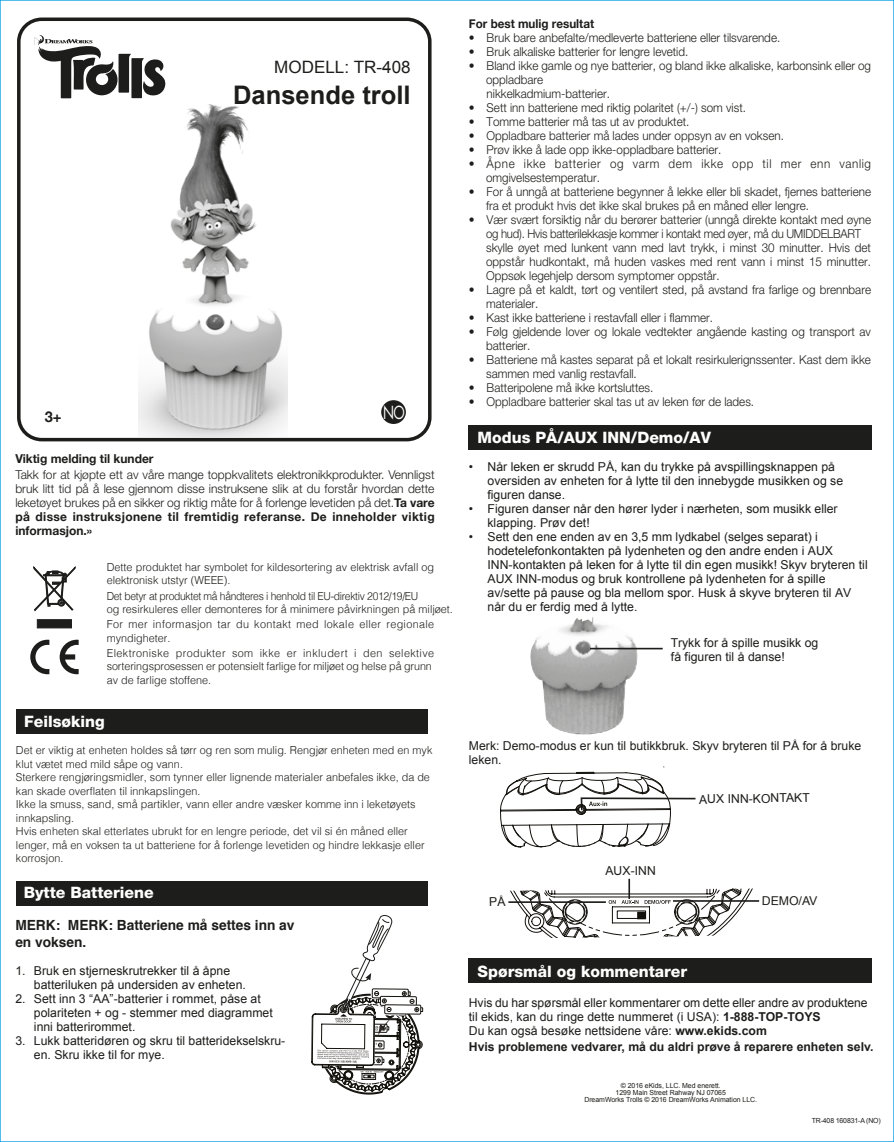
<style>
.page{position:relative;width:894px;height:1142px;background:#fff}
.page>*{position:absolute;margin:0;border:0;box-sizing:border-box;transform-origin:0 0}
.t1{font:700 25.55px "Arial";color:#1d1d1b}
.t2{font:17.5px "Futura";color:#fff;scale:.75 1}
.t3{font:16.97px "Arial";color:#1d1d1b}
.t4{font:800 15.75px "Helvetica Neue";color:#fff}
.t5{font:700 14.88px "Helvetica Neue";color:#1d1d1b}
.t6{font:700 14px/17.5px "Helvetica";color:#1d1d1b}
.t7{font:300 12.25px/14px "Helvetica Neue";color:#1d1d1b;scale:.95 1}
.t8{font:12.25px/14px "Arial";color:#1d1d1b}
.t9{font:300 12.25px/14px "Helvetica Neue";color:#1d1d1b;text-align:justify}
.t10{font:300 12.25px/14px "Helvetica Neue";letter-spacing:.05em;color:#1d1d1b;scale:.95 1}
.t11{font:700 12.25px "Arial";color:#1d1d1b}
.t12{font:700 12.25px "Helvetica Neue";color:#1d1d1b}
.t13{font:700 12.25px "Helvetica Neue";color:#1d1d1b;scale:.95 1}
.t14{font:300 11.03px/13.5px "Helvetica";color:#1d1d1b}
.t15{font:300 11.03px/13.5px "Helvetica";color:#1d1d1b;scale:.94 1}
.t16{font:300 11.03px/13.5px "Helvetica";letter-spacing:.03em;color:#1d1d1b}
.t17{font:7px/7px "Arial";letter-spacing:-.005em;color:#1d1d1b;text-align:center}
.s1{font-weight:700}
</style>
<div class="page">
<div style="left:381px;top:400px;width:25px;height:24px;background:#1d1d1b;border-radius:50%"></div>
<div style="left:16px;top:709px;width:411px;height:24px;background:#1d1d1b"></div>
<img style="left:138px;top:104px;width:149px;height:332px">
<div style="left:16px;top:880px;width:411px;height:25px;background:#1d1d1b"></div>
<div style="left:469px;top:425px;width:402px;height:24px;background:#1d1d1b"></div>
<div style="left:469px;top:958px;width:402px;height:24px;background:#1d1d1b"></div>
<div style="left:17px;top:18px;width:414px;height:423px;border:4px solid #1d1d1b;border-radius:23px"></div>
<svg style="left:34px;top:35px;width:132px;height:63px"></svg>
<div style="left:37px;top:619px;width:35px;height:9px;background:#1d1d1b;border:1px solid #1d1d1b"></div>
<svg style="left:33px;top:566px;width:42px;height:45px"></svg>
<svg style="left:60px;top:639px;width:19px;height:35px"></svg>
<svg style="left:30px;top:639px;width:19px;height:35px"></svg>
<svg style="left:311px;top:915px;width:112px;height:179px"></svg>
<img style="left:530px;top:617px;width:108px;height:117px">
<svg style="left:500px;top:766px;width:196px;height:81px"></svg>
<hr style="left:590px;top:647px;width:72px;height:2px;background:#1d1d1b">
<hr style="left:628px;top:878px;width:2px;height:20px;background:#1d1d1b">
<svg style="left:508px;top:888px;width:252px;height:50px"></svg>
<h3 class="t3" style="left:274px;top:56px;width:138px">MODELL: TR-408</h3>
<p class="t5" style="left:45px;top:405px;width:18px">3+</p>
<h1 class="t1" style="left:233px;top:78px;width:179px">Dansende troll</h1>
<h2 class="t2" style="left:383px;top:401px;width:30px">NO</h2>
<p class="t12" style="left:15px;top:449px;width:140px">Viktig melding til kunder</p>
<p class="t9" style="left:15px;top:467px;width:421px">Takk for at kjøpte ett av våre mange toppkvalitets elektronikkprodukter. Vennligst bruk litt tid på å lese gjennom disse instruksene slik at du forstår hvordan dette leketøyet brukes på en sikker og riktig måte for å forlenge levetiden på det.<span class="s1">Ta vare på disse instruksjonene til fremtidig referanse. De inneholder viktig informasjon.»</span></p>
<p class="t14" style="left:107px;top:559px;width:329px">Dette produktet har symbolet for kildesortering av elektrisk avfall og elektronisk utstyr (WEEE).</p>
<p class="t15" style="left:107px;top:588px;width:369px">Det betyr at produktet må håndteres i henhold til EU-direktiv 2012/19/EU<br>og resirkuleres eller demonteres for å minimere påvirkningen på miljøet.</p>
<p class="t16" style="left:107px;top:616px;width:329px">For mer informasjon tar du kontakt med lokale eller regionale myndigheter.</p>
<p class="t14" style="left:107px;top:645px;width:329px">Elektroniske produkter som ikke er inkludert i den selektive sorteringsprosessen er potensielt farlige for miljøet og helse på grunn av de farlige stoffene.</p>
<p class="t4" style="left:24px;top:711px;width:82px">Feilsøking</p>
<p class="t14" style="left:16px;top:742px;width:418px">Det er viktig at enheten holdes så tørr og ren som mulig. Rengjør enheten med en myk klut vætet med mild såpe og vann.<br>Sterkere rengjøringsmidler, som tynner eller lignende materialer anbefales ikke, da de kan skade overflaten til innkapslingen.<br>Ikke la smuss, sand, små partikler, vann eller andre væsker komme inn i leketøyets innkapsling.<br>Hvis enheten skal etterlates ubrukt for en lengre periode, det vil si én måned eller lenger, må en voksen ta ut batteriene for å forlenge levetiden og hindre lekkasje eller korrosjon.</p>
<p class="t4" style="left:24px;top:883px;width:131px">Bytte Batteriene</p>
<p class="t6" style="left:15px;top:916px;width:281px">MERK: MERK: Batteriene må settes inn av en voksen.</p>
<p class="t8" style="left:34px;top:963px;width:213px;text-indent:-19px">1. Bruk en stjerneskrutrekker til å åpne batteriluken på undersiden av enheten.</p>
<p class="t8" style="left:34px;top:991px;width:240px;text-indent:-19px">2. Sett inn 3 “AA”-batterier i rommet, påse at polariteten + og - stemmer med diagrammet inni batterirommet.</p>
<p class="t8" style="left:34px;top:1033px;width:253px;text-indent:-19px">3. Lukk batteridøren og skru til batteridekselskru&shy;en. Skru ikke til for mye.</p>
<p class="t13" style="left:469px;top:14px;width:133px">For best mulig resultat</p>
<p class="t7" style="left:469px;top:30px;width:329px">• Bruk bare anbefalte/medleverte batteriene eller tilsvarende.</p>
<p class="t7" style="left:469px;top:44px;width:232px">• Bruk alkaliske batterier for lengre levetid.</p>
<p class="t7" style="left:486px;top:58px;width:406px;text-indent:-17px">• Bland ikke gamle og nye batterier, og bland ikke alkaliske, karbonsink eller og oppladbare<br>nikkelkadmium-batterier.</p>
<p class="t7" style="left:469px;top:100px;width:293px">• Sett inn batteriene med riktig polaritet (+/-) som vist.</p>
<p class="t7" style="left:469px;top:114px;width:233px">• Tomme batterier må tas ut av produktet.</p>
<p class="t7" style="left:469px;top:128px;width:333px">• Oppladbare batterier må lades under oppsyn av en voksen.</p>
<p class="t7" style="left:469px;top:142px;width:267px">• Prøv ikke å lade opp ikke-oppladbare batterier.</p>
<p class="t10" style="left:486px;top:156px;width:406px;text-indent:-17px">• Åpne ikke batterier og varm dem ikke opp til mer enn vanlig omgivelsestemperatur.</p>
<p class="t7" style="left:486px;top:184px;width:406px;text-indent:-17px">• For å unngå at batteriene begynner å lekke eller bli skadet, fjernes batteriene fra et produkt hvis det ikke skal brukes på en måned eller lengre.</p>
<p class="t7" style="left:486px;top:212px;width:406px;text-indent:-17px">• Vær svært forsiktig når du berører batterier (unngå direkte kontakt med øyne og hud). Hvis batterilekkasje kommer i kontakt med øyer, må du UMIDDELBART skylle øyet med lunkent vann med lavt trykk, i minst 30 minutter. Hvis det oppstår hudkontakt, må huden vaskes med rent vann i minst 15 minutter.<br>Oppsøk legehjelp dersom symptomer oppstår.</p>
<p class="t7" style="left:486px;top:282px;width:406px;text-indent:-17px">• Lagre på et kaldt, tørt og ventilert sted, på avstand fra farlige og brennbare materialer.</p>
<p class="t7" style="left:469px;top:310px;width:258px">• Kast ikke batteriene i restavfall eller i flammer.</p>
<p class="t7" style="left:486px;top:324px;width:406px;text-indent:-17px">• Følg gjeldende lover og lokale vedtekter angående kasting og transport av batterier.</p>
<p class="t7" style="left:486px;top:352px;width:406px;text-indent:-17px">• Batteriene må kastes separat på et lokalt resirkulerignssenter. Kast dem ikke sammen med vanlig restavfall.</p>
<p class="t7" style="left:469px;top:380px;width:196px">• Batteripolene må ikke kortsluttes.</p>
<p class="t7" style="left:469px;top:394px;width:302px">• Oppladbare batterier skal tas ut av leken før de lades.</p>
<p class="t4" style="left:477px;top:427px;width:235px">Modus PÅ/AUX INN/Demo/AV</p>
<p class="t8" style="left:487px;top:459px;width:357px;text-indent:-19px">• Når leken er skrudd PÅ, kan du trykke på avspillingsknappen på oversiden av enheten for å lytte til den innebygde musikken og se figuren danse.</p>
<p class="t8" style="left:487px;top:501px;width:351px;text-indent:-19px">• Figuren danser når den hører lyder i nærheten, som musikk eller klapping. Prøv det!</p>
<p class="t8" style="left:487px;top:529px;width:381px;text-indent:-19px">• Sett den ene enden av en 3,5 mm lydkabel (selges separat) i hodetelefonkontakten på lydenheten og den andre enden i AUX INN-kontakten på leken for å lytte til din egen musikk! Skyv bryteren til AUX INN-modus og bruk kontrollene på lydenheten for å spille av/sette på pause og bla mellom spor. Husk å skyve bryteren til AV når du er ferdig med å lytte.</p>
<p class="t8" style="left:670px;top:635px;width:149px">Trykk for å spille musikk og få figuren til å danse!</p>
<p class="t8" style="left:469px;top:738px;width:394px">Merk: Demo-modus er kun til butikkbruk. Skyv bryteren til PÅ for å bruke leken.</p>
<p class="t8" style="left:605px;top:864px;width:52px;rotate:-1deg">AUX-INN</p>
<p class="t8" style="left:698px;top:792px;width:112px;rotate:-1deg">AUX INN-KONTAKT</p>
<p class="t8" style="left:761px;top:893px;width:57px;rotate:1deg">DEMO/AV</p>
<p class="t4" style="left:477px;top:962px;width:211px">Spørsmål og kommentarer</p>
<p class="t8" style="left:469px;top:995px;width:400px">Hvis du har spørsmål eller kommentarer om dette eller andre av produktene til ekids, kan du ringe dette nummeret (i USA): <span class="s1">1-888-TOP-TOYS<br></span>Du kan også besøke nettsidene våre: <span class="s1">www.ekids.com</span></p>
<p class="t11" style="left:469px;top:1038px;width:406px">Hvis problemene vedvarer, må du aldri prøve å reparere enheten selv.</p>
<p class="t17" style="left:584px;top:1081px;width:174px">© 2016 eKids, LLC. Med enerett.<br>1299 Main Street Rahway NJ 07065<br>DreamWorks Trolls © 2016 DreamWorks Animation LLC.</p>
<p class="t17" style="left:811px;top:1116px;width:70px">TR-408 160831-A (NO)</p>
</div>
